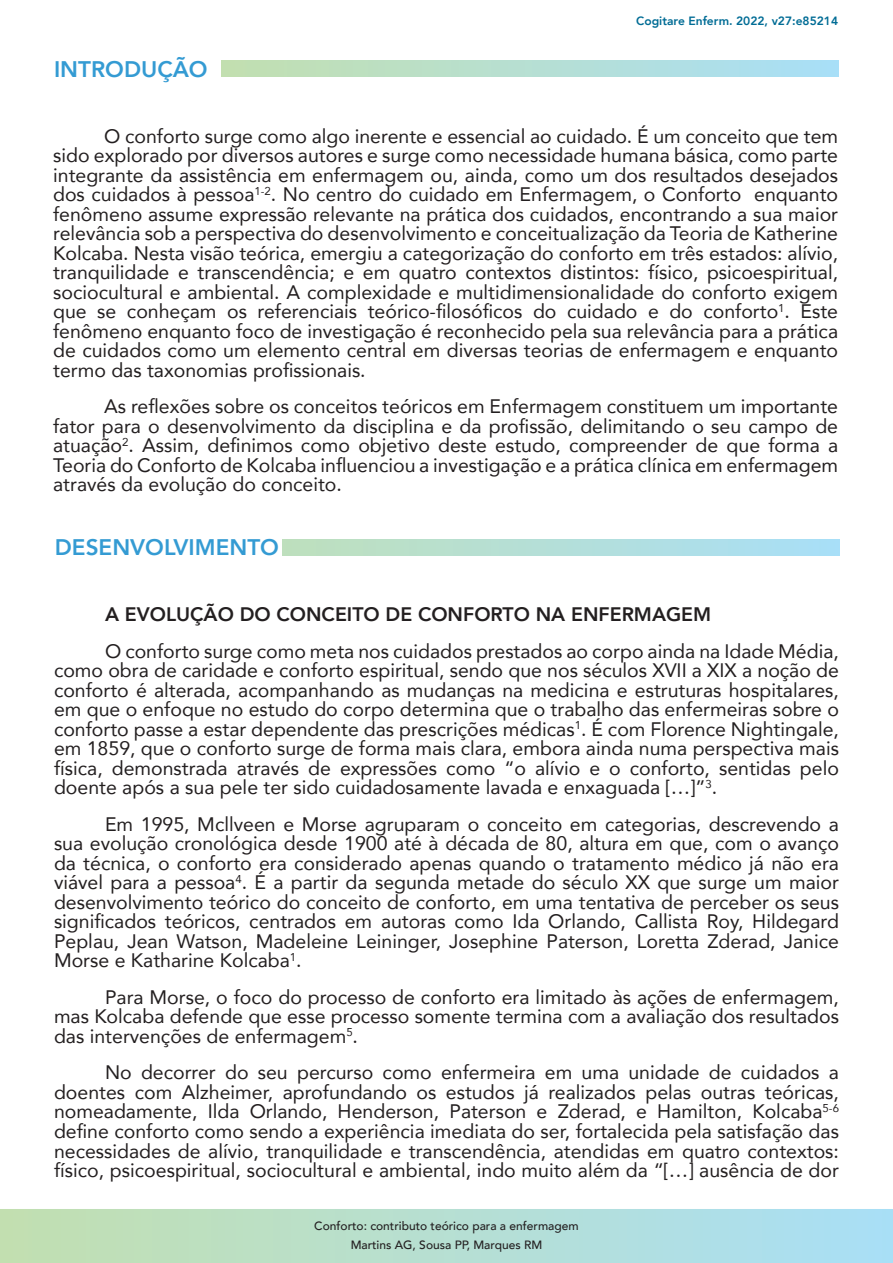
<style>
.page{position:relative;width:893px;height:1263px;background:#fff}
.page>*{position:absolute;margin:0;border:0;box-sizing:border-box;transform-origin:0 0}
.t1{font:800 22.5px "Avenir";color:#349bd3}
.TEXTO{font:19.5px/19.5px "Avenir";color:#231f20;text-align:justify}
.TEXTO-2{font:800 19.5px "Avenir";color:#231f20}
.t2{font:500 12px/18.6px "Avenir";color:#231f20;text-align:center}
.t3{font:800 12px "Avenir";color:#006c95}
</style>
<div class="page">
<svg style="left:0;top:1209px;width:893px;height:54px;background:#b6dfd2"></svg>
<div style="left:221px;top:60px;width:618px;height:17px;background:linear-gradient(to right,#c3dfaf,#a9dff7)"></div>
<div style="left:283px;top:539px;width:557px;height:17px;background:linear-gradient(to right,#bfe0bc,#a8dff7)"></div>
<p class="t1" style="left:54px;top:48px;width:155px">INTRODUÇÃO</p>
<p class="t3" style="left:636px;top:10px;width:203px">Cogitare Enferm. 2022, v27:e85214</p>
<p class="TEXTO" style="left:53px;top:126px;width:786px;text-indent:51px">O conforto surge como algo inerente e essencial ao cuidado. É um conceito que tem sido explorado por diversos autores e surge como necessidade humana básica, como parte integrante da assistência em enfermagem ou, ainda, como um dos resultados desejados dos cuidados à pessoa<sup>1-2</sup>. No centro do cuidado em Enfermagem, o Conforto enquanto fenômeno assume expressão relevante na prática dos cuidados, encontrando a sua maior relevância sob a perspectiva do desenvolvimento e conceitualização da Teoria de Katherine Kolcaba. Nesta visão teórica, emergiu a categorização do conforto em três estados: alívio, tranquilidade e transcendência; e em quatro contextos distintos: físico, psicoespiritual, sociocultural e ambiental. A complexidade e multidimensionalidade do conforto exigem que se conheçam os referenciais teórico-filosóficos do cuidado e do conforto<sup>1</sup>. Este fenômeno enquanto foco de investigação é reconhecido pela sua relevância para a prática de cuidados como um elemento central em diversas teorias de enfermagem e enquanto termo das taxonomias profissionais.</p>
<p class="TEXTO" style="left:53px;top:396px;width:786px;text-indent:51px">As reflexões sobre os conceitos teóricos em Enfermagem constituem um importante fator para o desenvolvimento da disciplina e da profissão, delimitando o seu campo de atuação<sup>2</sup>. Assim, definimos como objetivo deste estudo, compreender de que forma a Teoria do Conforto de Kolcaba influenciou a investigação e a prática clínica em enfermagem através da evolução do conceito.</p>
<p class="t1" style="left:55px;top:527px;width:226px">DESENVOLVIMENTO</p>
<p class="TEXTO-2" style="left:105px;top:597px;width:608px">A EVOLUÇÃO DO CONCEITO DE CONFORTO NA ENFERMAGEM</p>
<p class="TEXTO" style="left:54px;top:641px;width:786px;text-indent:51px">O conforto surge como meta nos cuidados prestados ao corpo ainda na Idade Média, como obra de caridade e conforto espiritual, sendo que nos séculos XVII a XIX a noção de conforto é alterada, acompanhando as mudanças na medicina e estruturas hospitalares, em que o enfoque no estudo do corpo determina que o trabalho das enfermeiras sobre o conforto passe a estar dependente das prescrições médicas<sup>1</sup>. É com Florence Nightingale, em 1859, que o conforto surge de forma mais clara, embora ainda numa perspectiva mais física, demonstrada através de expressões como “o alívio e o conforto, sentidas pelo doente após a sua pele ter sido cuidadosamente lavada e enxaguada […]”<sup>3</sup>.</p>
<p class="TEXTO" style="left:54px;top:814px;width:786px;text-indent:51px">Em 1995, Mcllveen e Morse agruparam o conceito em categorias, descrevendo a sua evolução cronológica desde 1900 até à década de 80, altura em que, com o avanço da técnica, o conforto era considerado apenas quando o tratamento médico já não era viável para a pessoa<sup>4</sup>. É a partir da segunda metade do século XX que surge um maior desenvolvimento teórico do conceito de conforto, em uma tentativa de perceber os seus significados teóricos, centrados em autoras como Ida Orlando, Callista Roy, Hildegard Peplau, Jean Watson, Madeleine Leininger, Josephine Paterson, Loretta Zderad, Janice Morse e Katharine Kolcaba<sup>1</sup>.</p>
<p class="TEXTO" style="left:54px;top:987px;width:786px;text-indent:51px">Para Morse, o foco do processo de conforto era limitado às ações de enfermagem, mas Kolcaba defende que esse processo somente termina com a avaliação dos resultados das intervenções de enfermagem<sup>5</sup>.</p>
<p class="TEXTO" style="left:54px;top:1062px;width:786px;text-indent:51px">No decorrer do seu percurso como enfermeira em uma unidade de cuidados a doentes com Alzheimer, aprofundando os estudos já realizados pelas outras teóricas, nomeadamente, Ilda Orlando, Henderson, Paterson e Zderad, e Hamilton, Kolcaba<sup>5-6 </sup>define conforto como sendo a experiência imediata do ser, fortalecida pela satisfação das necessidades de alívio, tranquilidade e transcendência, atendidas em quatro contextos: físico, psicoespiritual, sociocultural e ambiental, indo muito além da “[…] ausência de dor</p>
<p class="t2" style="left:314px;top:1216px;width:266px">Conforto: contributo teórico para a enfermagem<br>Martins AG, Sousa PP, Marques RM</p>
</div>
